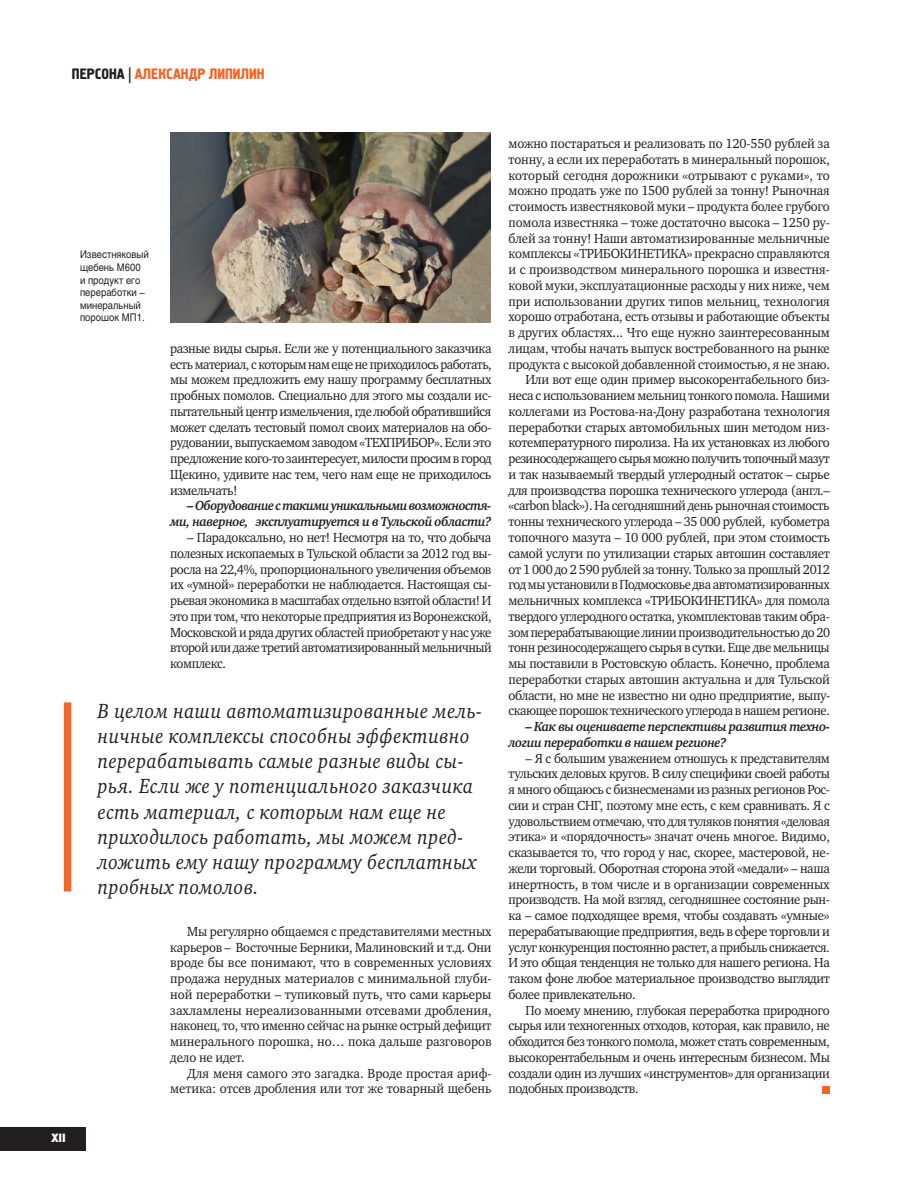
<style>
.page{position:relative;width:915px;height:1191px;background:#fff}
.page>*{position:absolute;margin:0;border:0;box-sizing:border-box;transform-origin:0 0}
.t1{font:italic 21px/25.2px "Charter C";letter-spacing:.025em;color:#231f20;scale:.9 1}
.t2{font:15px "Hermes C";color:#f26428}
.t3{font:13.5px/15.8px "Charter C";letter-spacing:-.02em;color:#231f20;text-align:justify;scale:.95 1}
.t4{font:italic 700 13.5px/15.8px "Charter C";letter-spacing:-.03em;color:#231f20;text-align:right;scale:.93 1}
.t5{font:13.5px/15.8px "Charter C";color:#231f20;text-align:right;scale:.96 1}
.t6{font:italic 700 13.5px/15.8px "Charter C";letter-spacing:-.03em;color:#231f20;scale:.95 1}
.t7{font:12px "Meta Black Caps LFC";color:#fff}
.t8{font:10.5px/12.6px "Helios C";color:#231f20;scale:.9 1}
.s1{color:#231f20}
</style>
<div class="page">
<div style="left:0;top:1127px;width:85px;height:21px;background:#231f20"></div>
<div style="left:0;top:1128px;width:85px;height:22px;background:#231f20"></div>
<div style="left:821px;top:1085px;width:8px;height:8px;background:#f26428"></div>
<div style="left:64px;top:702px;width:7px;height:189px;background:#f26428"></div>
<img style="left:170px;top:132px;width:320px;height:191px">
<p class="t2" style="left:72px;top:66px;width:194px"><span class="s1">ПЕРСОНА |</span> АЛЕКСАНДР ЛИПИЛИН</p>
<p class="t8" style="left:80px;top:248px;width:78px">Известняковый щебень М600<br>и продукт его переработки – минеральный порошок МП1.</p>
<p class="t3" style="left:170px;top:340px;width:340px">разные виды сырья. Если же у потенциального заказчика есть материал, с которым нам еще не приходилось работать, мы можем предложить ему нашу программу бесплатных пробных помолов. Специально для этого мы создали ис&shy;пытательный центр измельчения, где любой обратившийся может сделать тестовый помол своих материалов на обо&shy;рудовании, выпускаемом заводом «ТЕХПРИБОР». Если это предложение кого-то заинтересует, милости просим в город Щекино, удивите нас тем, чего нам еще не приходилось измельчать!</p>
<p class="t4" style="left:170px;top:498px;width:347px">– Оборудование с такими уникальными возможностя&shy;ми, наверное, эксплуатируется и в Тульской области?</p>
<p class="t3" style="left:170px;top:529px;width:340px;text-indent:17px">– Парадоксально, но нет! Несмотря на то, что добыча полезных ископаемых в Тульской области за 2012 год вы&shy;росла на 22,4%, пропорционального увеличения объемов их «умной» переработки не наблюдается. Настоящая сы&shy;рьевая экономика в масштабах отдельно взятой области! И это при том, что некоторые предприятия из Воронежской, Московской и ряда других областей приобретают у нас уже второй или даже третий автоматизированный мельничный комплекс.</p>
<p class="t1" style="left:98px;top:698px;width:428px">В целом наши автоматизированные мель&shy;ничные комплексы способны эффективно перерабатывать самые разные виды сы&shy;рья. Если же у потенциального заказчика есть материал, с которым нам еще не приходилось работать, мы можем пред&shy;ложить ему нашу программу бесплатных пробных помолов.</p>
<p class="t7" style="left:52px;top:1131px;width:25px">XII X</p>
<p class="t7" style="left:60px;top:1130px;width:12px">VI</p>
<p class="t3" style="left:170px;top:923px;width:340px;text-indent:17px">Мы регулярно общаемся с представителями местных карьеров – Восточные Берники, Малиновский и т.д. Они вроде бы все понимают, что в современных условиях продажа нерудных материалов с минимальной глуби&shy;ной переработки – тупиковый путь, что сами карьеры захламлены нереализованными отсевами дробления, наконец, то, что именно сейчас на рынке острый дефицит минерального порошка, но… пока дальше разговоров дело не идет.</p>
<p class="t5" style="left:170px;top:1065px;width:336px">Для меня самого это загадка. Вроде простая ариф&shy;метика: отсев дробления или тот же товарный щебень</p>
<p class="t3" style="left:508px;top:136px;width:340px;text-align:right">можно постараться и реализовать по 120-550 рублей за тонну, а если их переработать в минеральный порошок, который сегодня дорожники «отрывают с руками», то можно продать уже по 1500 рублей за тонну! Рыночная стоимость известняковой муки – продукта более грубого помола известняка – тоже достаточно высока – 1250 ру&shy;блей за тонну! Наши автоматизированные мельничные комплексы «ТРИБОКИНЕТИКА» прекрасно справляются и с производством минерального порошка и известня&shy;ковой муки, эксплуатационные расходы у них ниже, чем при использовании других типов мельниц, технология хорошо отработана, есть отзывы и работающие объекты в других областях... Что еще нужно заинтересованным лицам, чтобы начать выпуск востребованного на рынке продукта с высокой добавленной стоимостью, я не знаю.<br>Или вот еще один пример высокорентабельного биз&shy;неса с использованием мельниц тонкого помола. Нашими коллегами из Ростова-на-Дону разработана технология переработки старых автомобильных шин методом низ&shy;котемпературного пиролиза. На их установках из любого резиносодержащего сырья можно получить топочный мазут и так называемый твердый углеродный остаток – сырье для производства порошка технического углерода (англ.– «carbon black»). На сегодняшний день рыночная стоимость тонны технического углерода – 35 000 рублей, кубометра топочного мазута – 10 000 рублей, при этом стоимость самой услуги по утилизации старых автошин составляет от 1 000 до 2 590 рублей за тонну. Только за прошлый 2012 год мы установили в Подмосковье два автоматизированных мельничных комплекса «ТРИБОКИНЕТИКА» для помола твердого углеродного остатка, укомплектовав таким обра&shy;зом перерабатывающие линии производительностью до 20 тонн резиносодержащего сырья в сутки. Еще две мельницы мы поставили в Ростовскую область. Конечно, проблема переработки старых автошин актуальна и для Тульской области, но мне не известно ни одно предприятие, выпу&shy;скающее порошок технического углерода в нашем регионе.</p>
<p class="t6" style="left:508px;top:719px;width:339px;text-indent:17px">– Как вы оцениваете перспективы развития техно&shy;логии переработки в нашем регионе?</p>
<p class="t3" style="left:508px;top:750px;width:340px;text-indent:17px">– Я с большим уважением отношусь к представителям тульских деловых кругов. В силу специфики своей работы я много общаюсь с бизнесменами из разных регионов Рос&shy;сии и стран СНГ, поэтому мне есть, с кем сравнивать. Я с удовольствием отмечаю, что для туляков понятия «деловая этика» и «порядочность» значат очень многое. Видимо, сказывается то, что город у нас, скорее, мастеровой, не&shy;жели торговый. Оборотная сторона этой «медали» – наша инертность, в том числе и в организации современных производств. На мой взгляд, сегодняшнее состояние рын&shy;ка – самое подходящее время, чтобы создавать «умные» перерабатывающие предприятия, ведь в сфере торговли и услуг конкуренция постоянно растет, а прибыль снижается.<br>И это общая тенденция не только для нашего региона. На таком фоне любое материальное производство выглядит более привлекательно.</p>
<p class="t3" style="left:508px;top:1002px;width:339px;text-indent:17px">По моему мнению, глубокая переработка природного сырья или техногенных отходов, которая, как правило, не обходится без тонкого помола, может стать современным, высокорентабельным и очень интересным бизнесом. Мы создали один из лучших «инструментов» для организации подобных производств.</p>
</div>
